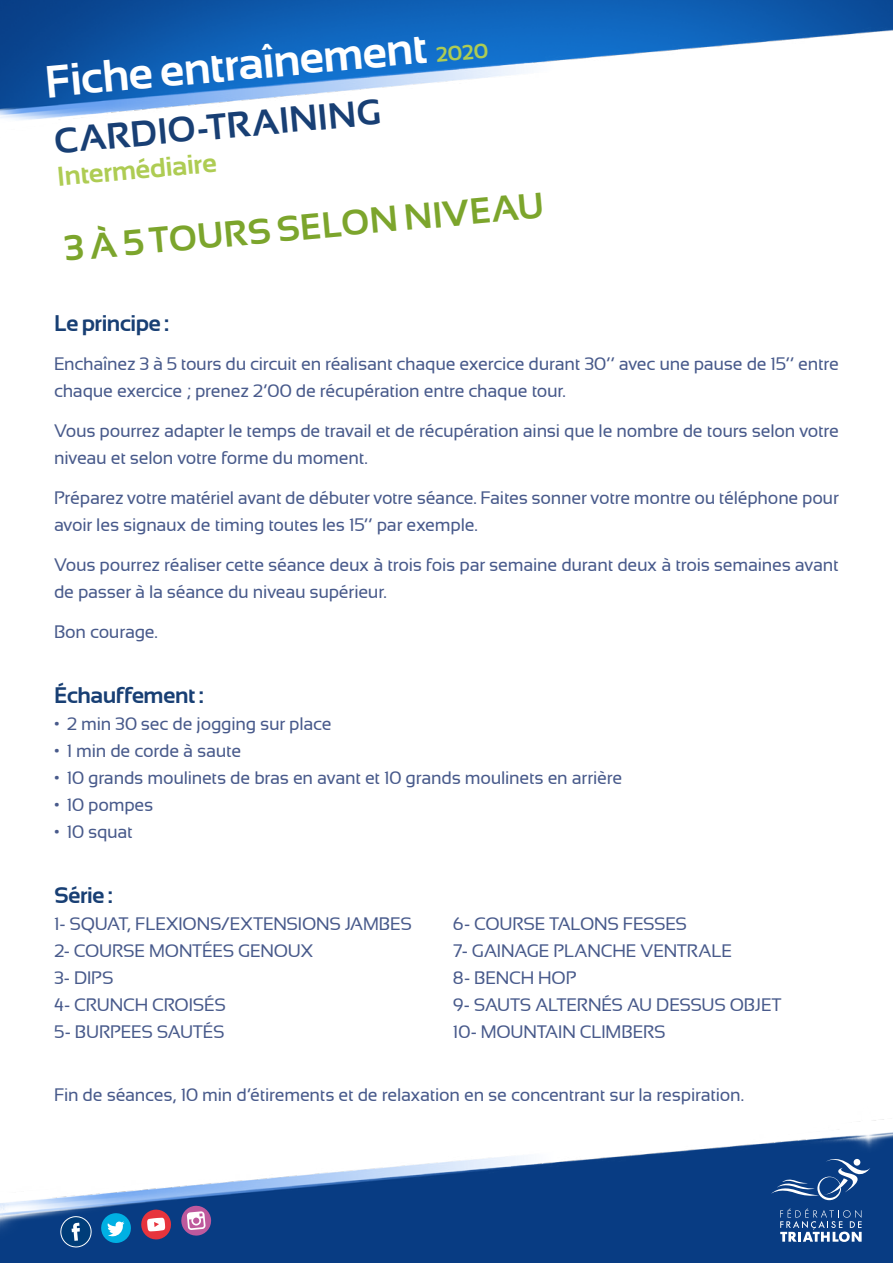
<style>
.page{position:relative;width:893px;height:1263px;background:#fff}
.page>*{position:absolute;margin:0;border:0;box-sizing:border-box;transform-origin:0 0}
.t1{font:700 45px "Sansation";color:#fff}
.t2{font:700 36px "Sansation";color:#7ca52c}
.t3{font:700 36px "Sansation";color:#183f74}
.t4{font:700 27px "Sansation";color:#aecc53}
.t5{font:700 22.5px "Sansation";letter-spacing:-.02em;color:#183f74}
.t6{font:18px/27px "Sansation";letter-spacing:-.015em;color:#485a8b}
.s1{font-size:21px;color:#aecc53}
</style>
<div class="page">
<img style="left:0;top:0;width:893px;height:1263px">
<svg style="left:771px;top:1154px;width:99px;height:46px;background:#275492"></svg>
<svg style="left:780px;top:1208px;width:82px;height:34px;background:#456ca1"></svg>
<svg style="left:141px;top:1209px;width:31px;height:31px"></svg>
<svg style="left:181px;top:1205px;width:31px;height:31px"></svg>
<svg style="left:100px;top:1212px;width:32px;height:32px"></svg>
<svg style="left:60px;top:1215px;width:32px;height:33px"></svg>
<h1 class="t1" style="left:43px;top:56px;width:446px;rotate:-5deg">Fiche entraînement <span class="s1">2020</span></h1>
<h2 class="t3" style="left:52px;top:120px;width:329px;rotate:-5deg">CARDIO-TRAINING</h2>
<h3 class="t4" style="left:56px;top:161px;width:161px;rotate:-5deg">Intermédiaire</h3>
<h2 class="t2" style="left:62px;top:228px;width:484px;rotate:-5deg">3 À 5 TOURS SELON NIVEAU</h2>
<p class="t5" style="left:54px;top:310px;width:117px">Le principe :</p>
<p class="t6" style="left:54px;top:351px;width:786px">Enchaînez 3 à 5 tours du circuit en réalisant chaque exercice durant 30’’ avec une pause de 15’’ entre chaque exercice ; prenez 2’00 de récupération entre chaque tour.</p>
<p class="t6" style="left:54px;top:417px;width:786px">Vous pourrez adapter le temps de travail et de récupération ainsi que le nombre de tours selon votre niveau et selon votre forme du moment.</p>
<p class="t6" style="left:54px;top:484px;width:786px">Préparez votre matériel avant de débuter votre séance. Faites sonner votre montre ou téléphone pour avoir les signaux de timing toutes les 15’’ par exemple.</p>
<p class="t6" style="left:54px;top:551px;width:786px">Vous pourrez réaliser cette séance deux à trois fois par semaine durant deux à trois semaines avant de passer à la séance du niveau supérieur.</p>
<p class="t6" style="left:54px;top:618px;width:105px">Bon courage.</p>
<p class="t5" style="left:54px;top:682px;width:152px">Échauffement :</p>
<p class="t6" style="left:54px;top:710px;width:279px">• 2 min 30 sec de jogging sur place</p>
<p class="t6" style="left:54px;top:737px;width:189px">• 1 min de corde à saute</p>
<p class="t6" style="left:54px;top:764px;width:570px">• 10 grands moulinets de bras en avant et 10 grands moulinets en arrière</p>
<p class="t6" style="left:54px;top:791px;width:101px">• 10 pompes</p>
<p class="t6" style="left:54px;top:818px;width:80px">• 10 squat</p>
<p class="t5" style="left:54px;top:882px;width:60px">Série :</p>
<p class="t6" style="left:54px;top:910px;width:359px">1- SQUAT, FLEXIONS/EXTENSIONS JAMBES<br>2- COURSE MONTÉES GENOUX<br>3- DIPS<br>4- CRUNCH CROISÉS<br>5- BURPEES SAUTÉS</p>
<p class="t6" style="left:453px;top:910px;width:330px">6- COURSE TALONS FESSES<br>7- GAINAGE PLANCHE VENTRALE<br>8- BENCH HOP<br>9- SAUTS ALTERNÉS AU DESSUS OBJET<br>10- MOUNTAIN CLIMBERS</p>
<p class="t6" style="left:54px;top:1081px;width:692px">Fin de séances, 10 min d’étirements et de relaxation en se concentrant sur la respiration.</p>
</div>
